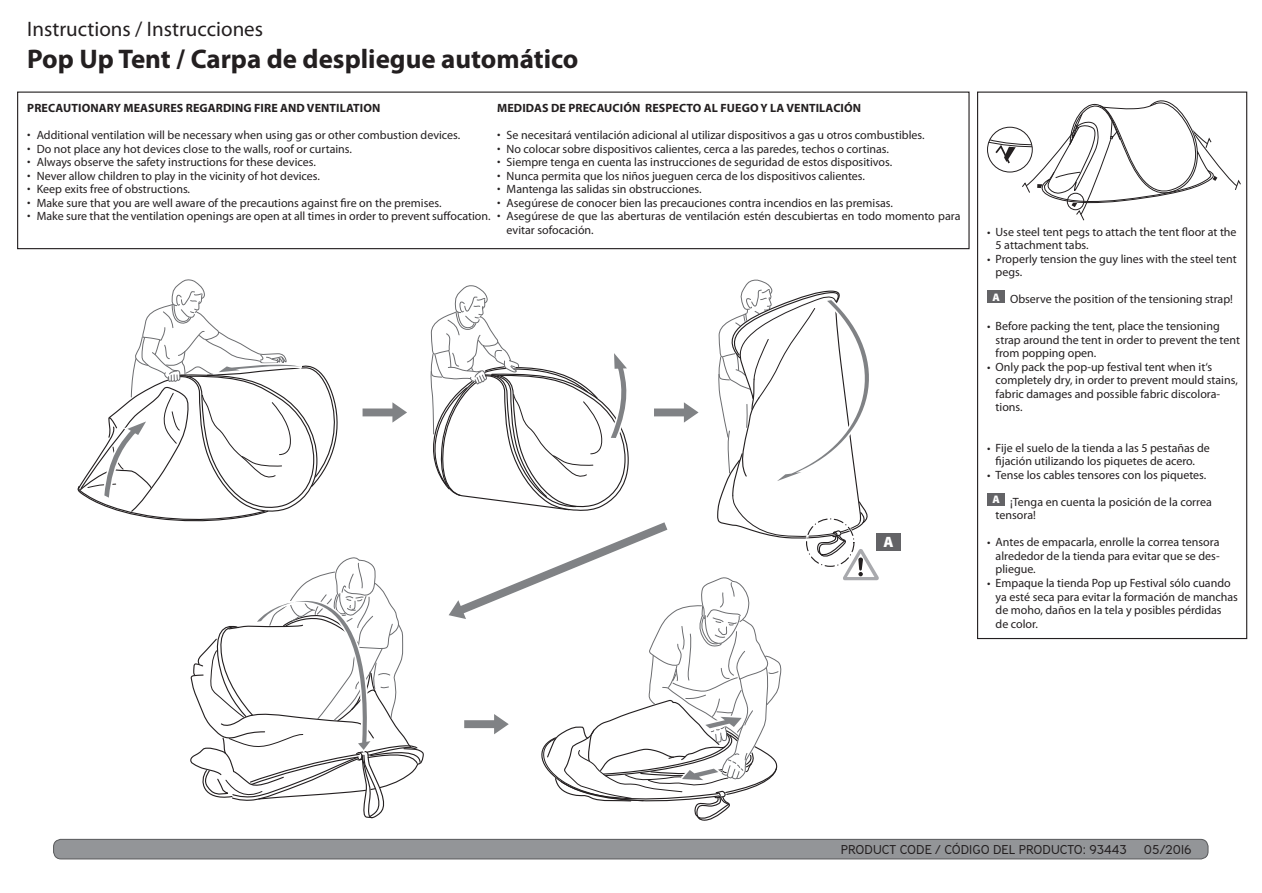
<style>
.page{position:relative;width:1262px;height:893px;background:#fff}
.page>*{position:absolute;margin:0;border:0;box-sizing:border-box;transform-origin:0 0}
.t1{font:700 27px "Myriad Pro";color:#231f20}
.t2{font:21px "Myriad Pro";color:#231f20}
.t3{font:900 15px "Myriad Pro";color:#fff}
.t4{font:300 12.75px "Ministry";color:#231f20}
.t5{font:12px/13.5px "Myriad Pro";color:#231f20}
.t6{font:700 12px "Myriad Pro";letter-spacing:.01em;color:#231f20}
.s1{font-weight:900}
</style>
<div class="page">
<div style="left:54px;top:838px;width:1154px;height:20px;background:#939598;border-radius:8px"></div>
<div style="left:53px;top:838px;width:1155px;height:20px;border:1px solid #57585a;border-radius:8px"></div>
<svg style="left:988px;top:100px;width:253px;height:121px"></svg>
<div style="left:17px;top:91px;width:953px;height:158px;border:1px solid #231f20"></div>
<div style="left:977px;top:91px;width:270px;height:547px;border:1px solid #231f20"></div>
<div style="left:987px;top:290px;width:18px;height:13px;background:#636366"></div>
<div style="left:987px;top:493px;width:18px;height:12px;background:#636366"></div>
<div style="left:876px;top:533px;width:25px;height:17px;background:#636366"></div>
<svg style="left:77px;top:279px;width:817px;height:542px"></svg>
<h2 class="t2" style="left:27px;top:16px;width:237px">Instructions / Instrucciones</h2>
<h1 class="t1" style="left:27px;top:42px;width:553px">Pop Up Tent / Carpa de despliegue automático</h1>
<p class="t6" style="left:497px;top:100px;width:365px">MEDIDAS DE PRECAUCIÓN RESPECTO AL FUEGO Y LA VENTILACIÓN</p>
<p class="t5" style="left:497px;top:128px;width:429px"><span class="s1">·</span> Se necesitará ventilación adicional al utilizar dispositivos a gas u otros combustibles.</p>
<p class="t5" style="left:497px;top:142px;width:393px"><span class="s1">·</span> No colocar sobre dispositivos calientes, cerca a las paredes, techos o cortinas.</p>
<p class="t5" style="left:497px;top:155px;width:397px"><span class="s1">·</span> Siempre tenga en cuenta las instrucciones de seguridad de estos dispositivos.</p>
<p class="t5" style="left:497px;top:169px;width:370px"><span class="s1">·</span> Nunca permita que los niños jueguen cerca de los dispositivos calientes.</p>
<p class="t5" style="left:497px;top:182px;width:206px"><span class="s1">·</span> Mantenga las salidas sin obstrucciones.</p>
<p class="t5" style="left:497px;top:196px;width:398px"><span class="s1">·</span> Asegúrese de conocer bien las precauciones contra incendios en las premisas.</p>
<p class="t5" style="left:497px;top:209px;width:465px"><span class="s1">·</span> Asegúrese de que las aberturas de ventilación estén descubiertas en todo momento para</p>
<p class="t5" style="left:507px;top:223px;width:89px">evitar sofocación.</p>
<p class="t5" style="left:996px;top:224px;width:243px;text-indent:-9px">• Use steel tent pegs to attach the tent floor at the<br>5 attachment tabs.</p>
<p class="t5" style="left:996px;top:251px;width:243px;text-indent:-9px">• Properly tension the guy lines with the steel tent pegs.</p>
<p class="t5" style="left:992px;top:292px;width:242px"><sup>A</sup> Observe the position of the tensioning strap!</p>
<p class="t5" style="left:996px;top:319px;width:246px;text-indent:-9px">• Before packing the tent, place the tensioning strap around the tent in order to prevent the tent from popping open.</p>
<p class="t5" style="left:996px;top:359px;width:244px;text-indent:-9px">• Only pack the pop-up festival tent when it‘s completely dry, in order to prevent mould stains, fabric damages and possible fabric discolora&shy;tions.</p>
<p class="t5" style="left:987px;top:440px;width:224px;text-align:center">• Fije el suelo de la tienda a las 5 pestañas de fijación utilizando los piquetes de acero.</p>
<p class="t5" style="left:987px;top:467px;width:221px">• Tense los cables tensores con los piquetes.</p>
<p class="t5" style="left:992px;top:494px;width:221px"><sup>A</sup> ¡Tenga en cuenta la posición de la correa tensora!</p>
<p class="t5" style="left:996px;top:535px;width:226px;text-align:justify;text-indent:-9px">• Antes de empacarla, enrolle la correa tensora alrededor de la tienda para evitar que se des&shy;pliegue.</p>
<p class="t5" style="left:996px;top:575px;width:244px;text-indent:-9px">• Empaque la tienda Pop up Festival sólo cuando ya esté seca para evitar la formación de manchas de moho, daños en la tela y posibles pérdidas<br>de color.</p>
<p class="t6" style="left:27px;top:100px;width:355px">PRECAUTIONARY MEASURES REGARDING FIRE AND VENTILATION</p>
<p class="t5" style="left:27px;top:128px;width:465px"><span class="s1">·</span> Additional ventilation will be necessary when using gas or other combustion devices.<br><span class="s1">·</span> Do not place any hot devices close to the walls, roof or curtains.<br><span class="s1">·</span> Always observe the safety instructions for these devices.<br><span class="s1">·</span> Never allow children to play in the vicinity of hot devices.<br><span class="s1">·</span> Keep exits free of obstructions.<br><span class="s1">·</span> Make sure that you are well aware of the precautions against fire on the premises.<br><span class="s1">·</span> Make sure that the ventilation openings are open at all times in order to prevent suffocation.</p>
<p class="t3" style="left:883px;top:533px;width:12px">A</p>
<p class="t4" style="left:841px;top:840px;width:288px">PRODUCT CODE / CÓDIGO DEL PRODUCTO: 93443</p>
<p class="t4" style="left:1144px;top:840px;width:49px">05/2016</p>
</div>
